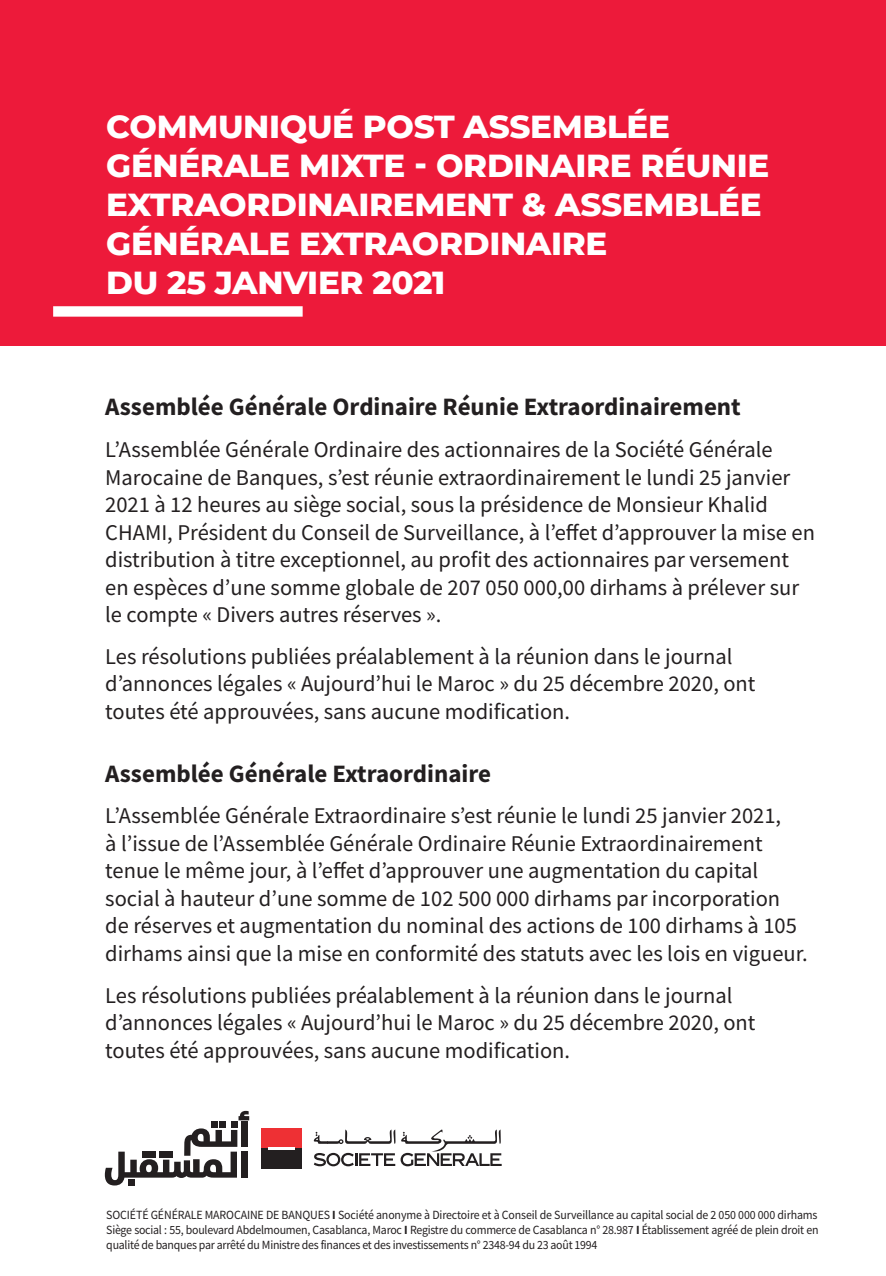
<style>
.page{position:relative;width:886px;height:1276px;background:#fff}
.page>*{position:absolute;margin:0;border:0;box-sizing:border-box;transform-origin:0 0}
.t1{font:800 32.5px/39px "Montserrat";letter-spacing:-.01em;color:#fff}
.t2{font:700 25px "Source Sans Pro";color:#231f20}
.t3{font:22.5px/27.5px "Source Sans Pro";color:#231f20}
.t4{font:12.5px/15px "Source Sans Pro";letter-spacing:-.02em;color:#231f20;scale:.95 1}
.s1{font-weight:700}
</style>
<div class="page">
<div style="left:0;top:0;width:886px;height:346px;background:#ed1a3a"></div>
<div style="left:128px;top:1179px;width:6px;height:7px;background:#231f20"></div>
<svg style="left:105px;top:1111px;width:144px;height:74px"></svg>
<svg style="left:314px;top:1129px;width:81px;height:15px"></svg>
<div style="left:261px;top:1128px;width:41px;height:20px;background:#ee3034"></div>
<div style="left:261px;top:1148px;width:41px;height:21px;background:#231f20"></div>
<hr style="left:268px;top:1147px;width:27px;height:3px;background:#fff">
<svg style="left:314px;top:1153px;width:81px;height:13px"></svg>
<svg style="left:401px;top:1129px;width:101px;height:37px"></svg>
<div style="left:53px;top:306px;width:250px;height:11px;background:#fff"></div>
<p class="t1" style="left:106px;top:105px;width:664px">COMMUNIQUÉ POST ASSEMBLÉE<br>GÉNÉRALE MIXTE - ORDINAIRE RÉUNIE<br>EXTRAORDINAIREMENT &amp; ASSEMBLÉE<br>GÉNÉRALE EXTRAORDINAIRE<br>DU 25 JANVIER 2021</p>
<p class="t2" style="left:105px;top:390px;width:637px">Assemblée Générale Ordinaire Réunie Extraordinairement</p>
<p class="t3" style="left:105px;top:436px;width:711px">L’Assemblée Générale Ordinaire des actionnaires de la Société Générale Marocaine de Banques, s’est réunie extraordinairement le lundi 25 janvier 2021 à 12 heures au siège social, sous la présidence de Monsieur Khalid CHAMI, Président du Conseil de Surveillance, à l’effet d’approuver la mise en distribution à titre exceptionnel, au profit des actionnaires par versement en espèces d’une somme globale de 207 050 000,00 dirhams à prélever sur le compte « Divers autres réserves ».</p>
<p class="t3" style="left:105px;top:642px;width:652px">Les résolutions publiées préalablement à la réunion dans le journal d’annonces légales « Aujourd’hui le Maroc » du 25 décembre 2020, ont toutes été approuvées, sans aucune modification.</p>
<p class="t2" style="left:105px;top:756px;width:387px">Assemblée Générale Extraordinaire</p>
<p class="t3" style="left:105px;top:802px;width:704px">L’Assemblée Générale Extraordinaire s’est réunie le lundi 25 janvier 2021,<br>à l’issue de l’Assemblée Générale Ordinaire Réunie Extraordinairement tenue le même jour, à l’effet d’approuver une augmentation du capital social à hauteur d’une somme de 102 500 000 dirhams par incorporation de réserves et augmentation du nominal des actions de 100 dirhams à 105 dirhams ainsi que la mise en conformité des statuts avec les lois en vigueur.</p>
<p class="t3" style="left:105px;top:981px;width:652px">Les résolutions publiées préalablement à la réunion dans le journal d’annonces légales « Aujourd’hui le Maroc » du 25 décembre 2020, ont toutes été approuvées, sans aucune modification.</p>
<p class="t4" style="left:106px;top:1207px;width:750px">SOCIÉTÉ GÉNÉRALE MAROCAINE DE BANQUES <span class="s1">I</span> Société anonyme à Directoire et à Conseil de Surveillance au capital social de 2 050 000 000 dirhams</p>
<p class="t4" style="left:106px;top:1222px;width:751px">Siège social : 55, boulevard Abdelmoumen, Casablanca, Maroc <span class="s1">I</span> Registre du commerce de Casablanca n° 28.987 <span class="s1">I</span> Établissement agréé de plein droit en qualité de banques par arrêté du Ministre des finances et des investissements n° 2348-94 du 23 août 1994</p>
</div>
